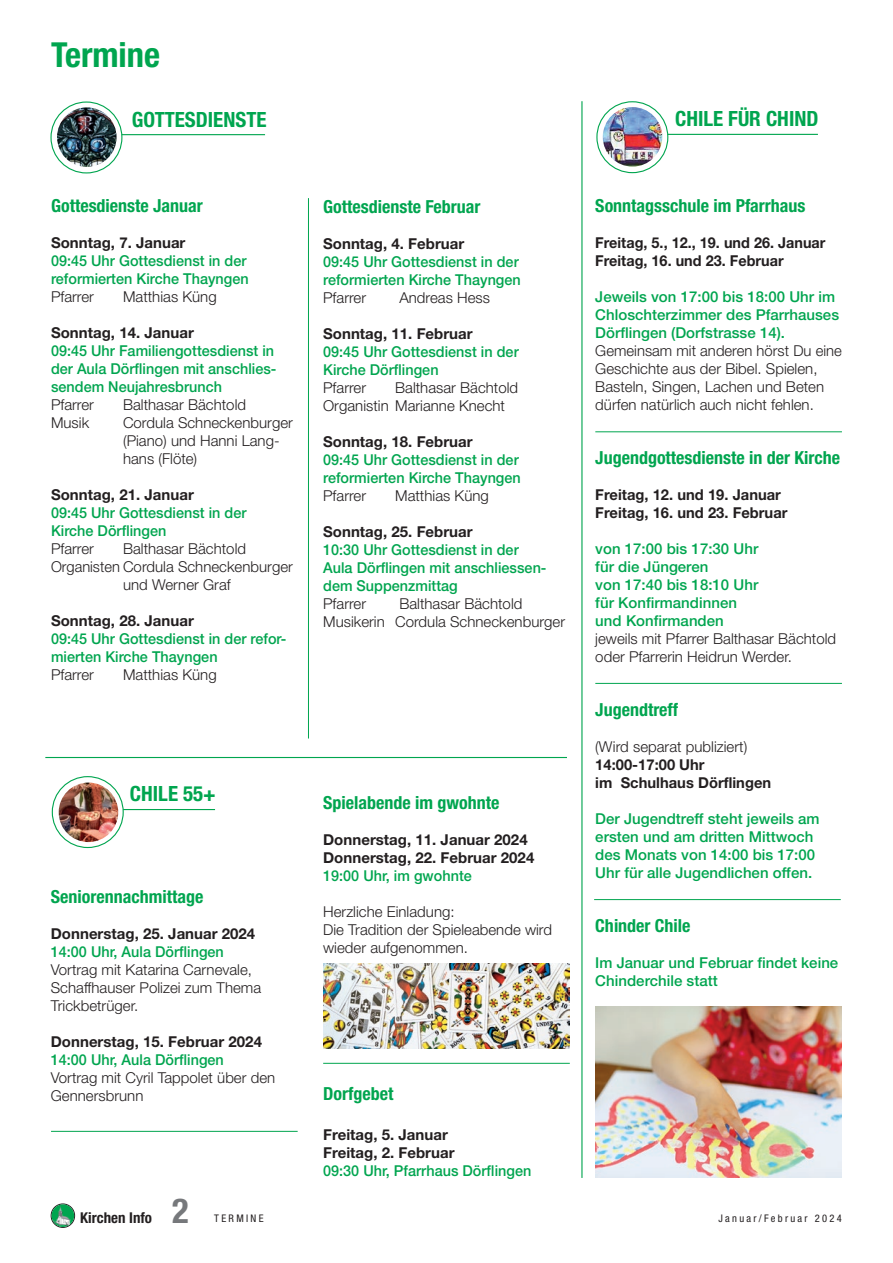
<style>
.page{position:relative;width:893px;height:1263px;background:#fff}
.page>*{position:absolute;margin:0;border:0;box-sizing:border-box;transform-origin:0 0}
.haupttitel{font:700 condensed 34.5px "Helvetica Neue LT Pro";color:#00a54f}
.t1{font:700 condensed 34.5px "Helvetica Neue LT Pro";color:#76787b}
.auszeichnung1{font:700 condensed 21px "Helvetica Neue LT Pro";color:#00a54f}
.thematitel{font:700 condensed 18px "Helvetica Neue LT Pro";color:#00a54f}
.Zeit{font:500 15px/18px "Helvetica Neue LT Pro";color:#00a54f;scale:.96 1}
.fliesstext{font:300 15px/18px "Helvetica Neue LT Pro";color:#231f20}
.fliesstext_termine{font:300 15px/18px "Helvetica Neue LT Pro";color:#231f20}
.Datum{font:700 15px/18px "Helvetica Neue LT Pro";color:#231f20}
.Datum-2{font:500 15px/18px "Helvetica Neue LT Pro";color:#00a54f}
.Zeit-2{font:500 15px/18px "Helvetica Neue LT Pro";color:#00a54f}
.fliesstext_termine-2{font:700 15px "Helvetica Neue LT Pro";color:#231f20}
.Datum-3{font:700 15px "Helvetica Neue LT Pro";color:#231f20;scale:.96 1}
.t2{font:700 condensed 15px "Helvetica Neue LT Pro";color:#231f20}
.auszeichnung1-2{font:condensed 10.5px "Helvetica Neue LT Pro";letter-spacing:.22em;color:#231f20}
</style>
<div class="page">
<hr style="left:308px;top:198px;width:1px;height:540px;background:#00a54f">
<hr style="left:581px;top:101px;width:1px;height:1077px;background:#00a54f">
<div style="left:50px;top:101px;width:72px;height:72px;border:1px solid #00a54f;border-radius:50%"></div>
<img style="left:57px;top:107px;width:60px;height:60px;border-radius:30px">
<hr style="left:122px;top:134px;width:143px;height:1px;background:#00a54f">
<div style="left:596px;top:101px;width:72px;height:72px;border:1px solid #00a54f;border-radius:50%"></div>
<img style="left:603px;top:107px;width:59px;height:60px;border-radius:30px">
<hr style="left:667px;top:134px;width:151px;height:1px;background:#00a54f">
<div style="left:52px;top:776px;width:72px;height:72px;border:1px solid #00a54f;border-radius:50%"></div>
<img style="left:59px;top:782px;width:59px;height:60px;border-radius:30px">
<hr style="left:123px;top:809px;width:92px;height:1px;background:#00a54f">
<hr style="left:594px;top:899px;width:247px;height:1px;background:#00a54f">
<hr style="left:51px;top:1131px;width:247px;height:1px;background:#00a54f">
<hr style="left:323px;top:1063px;width:247px;height:1px;background:#00a54f">
<hr style="left:45px;top:757px;width:522px;height:1px;background:#00a54f">
<hr style="left:595px;top:683px;width:247px;height:1px;background:#00a54f">
<hr style="left:595px;top:432px;width:247px;height:1px;background:#00a54f">
<img style="left:595px;top:1006px;width:247px;height:172px">
<img style="left:323px;top:964px;width:247px;height:85px">
<div style="left:51px;top:1204px;width:24px;height:23px;border:1px solid #231f20;border-radius:50%"></div>
<img style="left:52px;top:1204px;width:22px;height:22px">
<p class="haupttitel" style="left:51px;top:34px;width:111px">Termine</p>
<p class="auszeichnung1" style="left:132px;top:107px;width:136px">GOTTESDIENSTE</p>
<p class="auszeichnung1" style="left:675px;top:106px;width:145px">CHILE FÜR CHIND</p>
<p class="thematitel" style="left:51px;top:195px;width:153px">Gottesdienste Januar</p>
<p class="fliesstext_termine-2" style="left:51px;top:234px;width:136px">Sonntag, 7. Januar</p>
<p class="Zeit" style="left:51px;top:252px;width:207px">09:45 Uhr Gottesdienst in der reformierten Kirche Thayngen</p>
<p class="fliesstext_termine" style="left:51px;top:288px;width:44px">Pfarrer</p>
<p class="fliesstext_termine" style="left:123px;top:288px;width:95px">Matthias Küng</p>
<p class="fliesstext_termine-2" style="left:51px;top:324px;width:144px">Sonntag, 14. Januar</p>
<p class="Zeit" style="left:51px;top:342px;width:236px">09:45 Uhr Familiengottesdienst in der Aula Dörflingen mit anschlies&shy;sendem Neujahresbrunch</p>
<p class="fliesstext_termine" style="left:51px;top:396px;width:44px">Pfarrer</p>
<p class="fliesstext_termine" style="left:123px;top:396px;width:125px">Balthasar Bächtold</p>
<p class="fliesstext_termine" style="left:51px;top:414px;width:40px">Musik</p>
<p class="fliesstext_termine" style="left:123px;top:414px;width:171px">Cordula Schneckenburger (Piano) und Hanni Lang&shy;hans (Flöte)</p>
<p class="fliesstext_termine-2" style="left:51px;top:486px;width:144px">Sonntag, 21. Januar</p>
<p class="Zeit" style="left:51px;top:504px;width:205px">09:45 Uhr Gottesdienst in der<br>Kirche Dörflingen</p>
<p class="fliesstext_termine" style="left:51px;top:540px;width:44px">Pfarrer</p>
<p class="fliesstext_termine" style="left:123px;top:540px;width:125px">Balthasar Bächtold</p>
<p class="fliesstext_termine" style="left:123px;top:558px;width:171px;text-indent:-72px">Organisten Cordula Schneckenburger und Werner Graf</p>
<p class="fliesstext_termine-2" style="left:51px;top:612px;width:144px">Sonntag, 28. Januar</p>
<p class="Zeit" style="left:51px;top:630px;width:247px">09:45 Uhr Gottesdienst in der refor&shy;mierten Kirche Thayngen</p>
<p class="fliesstext_termine" style="left:51px;top:666px;width:44px">Pfarrer</p>
<p class="fliesstext_termine" style="left:123px;top:666px;width:95px">Matthias Küng</p>
<p class="auszeichnung1" style="left:130px;top:781px;width:87px">CHILE 55+</p>
<p class="thematitel" style="left:51px;top:885px;width:154px">Seniorennachmittage</p>
<p class="Datum" style="left:51px;top:924px;width:206px">Donnerstag, 25. Januar 2024</p>
<p class="Zeit" style="left:51px;top:942px;width:182px">14:00 Uhr, Aula Dörflingen</p>
<p class="fliesstext" style="left:51px;top:960px;width:212px">Vortrag mit Katarina Carnevale,<br>Schaffhauser Polizei zum Thema<br>Trickbetrüger.</p>
<p class="Datum" style="left:51px;top:1032px;width:213px">Donnerstag, 15. Februar 2024</p>
<p class="Zeit" style="left:51px;top:1050px;width:182px">14:00 Uhr, Aula Dörflingen</p>
<p class="fliesstext" style="left:51px;top:1068px;width:226px">Vortrag mit Cyril Tappolet über den<br>Gennersbrunn</p>
<p class="t2" style="left:80px;top:1209px;width:73px">Kirchen Info</p>
<h1 class="t1" style="left:172px;top:1190px;width:18px">2</h1>
<p class="auszeichnung1-2" style="left:214px;top:1212px;width:51px">TERMINE</p>
<p class="thematitel" style="left:323px;top:196px;width:159px">Gottesdienste Februar</p>
<p class="fliesstext_termine-2" style="left:323px;top:234px;width:143px">Sonntag, 4. Februar</p>
<p class="Zeit" style="left:323px;top:252px;width:207px">09:45 Uhr Gottesdienst in der reformierten Kirche Thayngen</p>
<p class="fliesstext_termine" style="left:323px;top:288px;width:44px">Pfarrer</p>
<p class="fliesstext_termine" style="left:399px;top:288px;width:92px">Andreas Hess</p>
<p class="fliesstext_termine-2" style="left:323px;top:324px;width:151px">Sonntag, 11. Februar</p>
<p class="Zeit" style="left:323px;top:342px;width:205px">09:45 Uhr Gottesdienst in der<br>Kirche Dörflingen</p>
<p class="fliesstext_termine" style="left:323px;top:378px;width:44px">Pfarrer</p>
<p class="fliesstext_termine" style="left:395px;top:378px;width:125px">Balthasar Bächtold</p>
<p class="fliesstext_termine" style="left:323px;top:396px;width:183px">Organistin Marianne Knecht</p>
<p class="fliesstext_termine-2" style="left:323px;top:432px;width:151px">Sonntag, 18. Februar</p>
<p class="Zeit" style="left:323px;top:450px;width:207px">09:45 Uhr Gottesdienst in der reformierten Kirche Thayngen</p>
<p class="fliesstext_termine" style="left:323px;top:486px;width:44px">Pfarrer</p>
<p class="fliesstext_termine" style="left:395px;top:486px;width:95px">Matthias Küng</p>
<p class="fliesstext_termine-2" style="left:323px;top:522px;width:151px">Sonntag, 25. Februar</p>
<p class="Zeit" style="left:323px;top:540px;width:234px">10:30 Uhr Gottesdienst in der<br>Aula Dörflingen mit anschliessen&shy;dem Suppenzmittag</p>
<p class="fliesstext_termine" style="left:323px;top:594px;width:44px">Pfarrer</p>
<p class="fliesstext_termine" style="left:399px;top:594px;width:125px">Balthasar Bächtold</p>
<p class="fliesstext_termine" style="left:323px;top:612px;width:243px">Musikerin Cordula Schneckenburger</p>
<p class="thematitel" style="left:323px;top:791px;width:178px">Spielabende im gwohnte</p>
<p class="Datum" style="left:323px;top:830px;width:206px">Donnerstag, 11. Januar 2024</p>
<p class="Datum" style="left:323px;top:848px;width:213px">Donnerstag, 22. Februar 2024</p>
<p class="Zeit" style="left:323px;top:866px;width:156px">19:00 Uhr, im gwohnte</p>
<p class="fliesstext" style="left:323px;top:902px;width:230px">Herzliche Einladung:<br>Die Tradition der Spieleabende wird wieder aufgenommen.</p>
<p class="thematitel" style="left:595px;top:195px;width:212px">Sonntagsschule im Pfarrhaus</p>
<p class="Datum-3" style="left:595px;top:234px;width:241px">Freitag, 5., 12., 19. und 26. Januar</p>
<p class="Datum-3" style="left:595px;top:252px;width:198px">Freitag, 16. und 23. Februar</p>
<p class="Zeit-2" style="left:595px;top:288px;width:245px">Jeweils von 17:00 bis 18:00 Uhr im<br>Chloschterzimmer des Pfarrhauses<br>Dörflingen (Dorfstrasse 14).</p>
<p class="fliesstext" style="left:595px;top:342px;width:248px">Gemeinsam mit anderen hörst Du eine Geschichte aus der Bibel. Spielen, Basteln, Singen, Lachen und Beten dürfen natürlich auch nicht fehlen.</p>
<p class="thematitel" style="left:595px;top:447px;width:246px">Jugendgottesdienste in der Kirche</p>
<p class="Datum" style="left:595px;top:486px;width:187px">Freitag, 12. und 19. Januar</p>
<p class="Datum" style="left:595px;top:504px;width:194px">Freitag, 16. und 23. Februar</p>
<p class="Datum-2" style="left:595px;top:540px;width:164px">von 17:00 bis 17:30 Uhr</p>
<p class="Zeit-2" style="left:595px;top:558px;width:114px">für die Jüngeren</p>
<p class="Zeit-2" style="left:595px;top:576px;width:164px">von 17:40 bis 18:10 Uhr</p>
<p class="Zeit-2" style="left:595px;top:594px;width:143px">für Konfirmandinnen</p>
<p class="Zeit-2" style="left:595px;top:612px;width:130px">und Konfirmanden</p>
<p class="fliesstext" style="left:595px;top:630px;width:242px">jeweils mit Pfarrer Balthasar Bächtold oder Pfarrerin Heidrun Werder.</p>
<p class="thematitel" style="left:595px;top:699px;width:84px">Jugendtreff</p>
<p class="fliesstext" style="left:595px;top:738px;width:153px">(Wird separat publiziert)</p>
<p class="Datum" style="left:595px;top:756px;width:177px">14:00-17:00 Uhr<br>im Schulhaus Dörflingen</p>
<p class="Datum-2" style="left:595px;top:810px;width:226px">Der Jugendtreff steht jeweils am ersten und am dritten Mittwoch des Monats von 14:00 bis 17:00<br>Uhr für alle Jugendlichen offen.</p>
<p class="thematitel" style="left:595px;top:915px;width:97px">Chinder Chile</p>
<p class="Datum-2" style="left:595px;top:954px;width:244px">Im Januar und Februar findet keine<br>Chinderchile statt</p>
<p class="thematitel" style="left:323px;top:1083px;width:72px">Dorfgebet</p>
<p class="Datum" style="left:323px;top:1125px;width:126px">Freitag, 5. Januar</p>
<p class="Datum" style="left:323px;top:1143px;width:133px">Freitag, 2. Februar</p>
<p class="Zeit" style="left:323px;top:1161px;width:218px">09:30 Uhr, Pfarrhaus Dörflingen</p>
<p class="auszeichnung1-2" style="left:718px;top:1212px;width:125px">Januar/Februar 2024</p>
</div>
